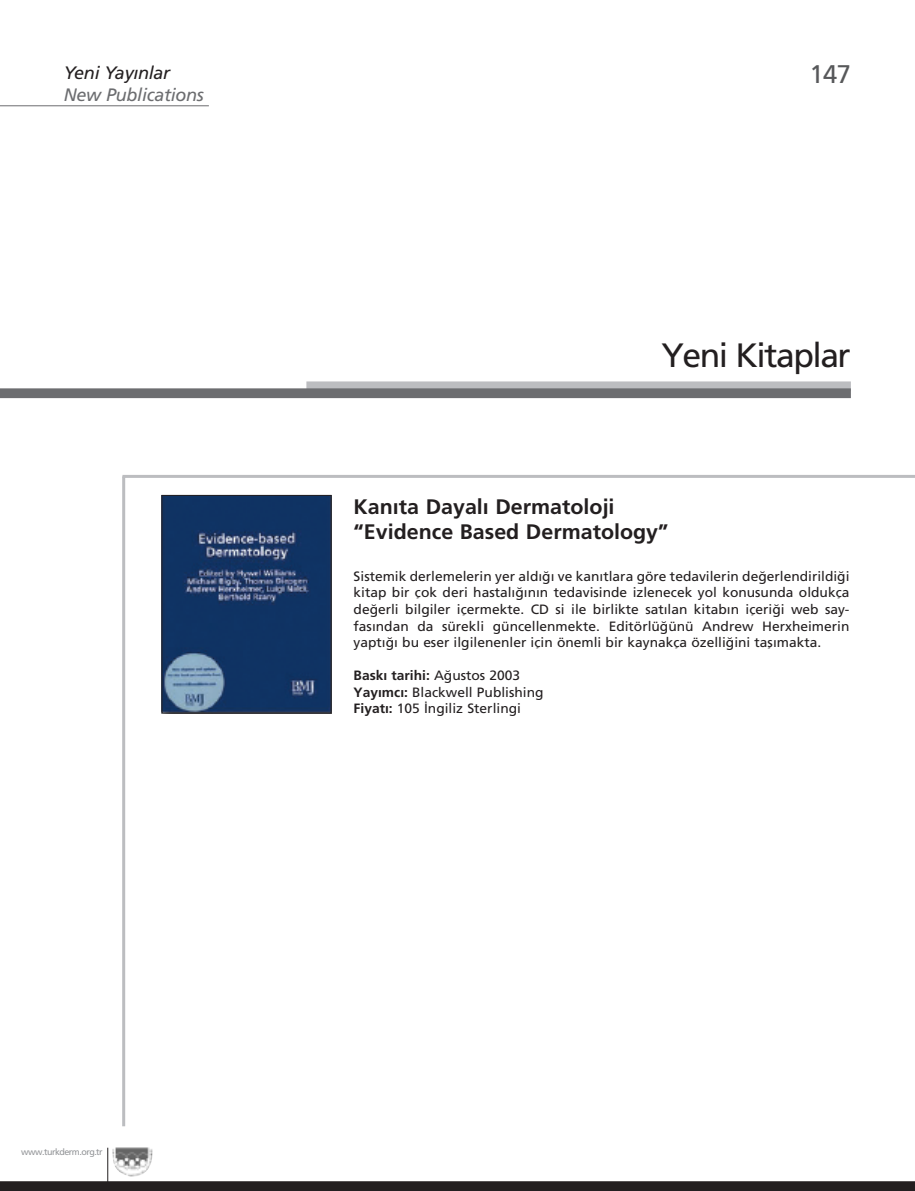
<style>
.page{position:relative;width:915px;height:1191px;background:#fff}
.page>*{position:absolute;margin:0;border:0;box-sizing:border-box;transform-origin:0 0}
.t1{font:33.75px "Frutiger";letter-spacing:-.045em;color:#231f20}
.t2{font:25.5px "Frutiger";color:#57585a}
.t3{font:700 21px/25.5px "Frutiger";color:#231f20}
.t4{font:italic 18px "Frutiger";letter-spacing:-.015em;color:#6c6d70}
.t5{font:italic 18px "Frutiger";letter-spacing:-.015em;color:#231f20}
.t6{font:13.5px/16.5px "Frutiger";color:#231f20;text-align:justify}
.t7{font:9px "Frutiger";letter-spacing:-.055em;color:#939598}
.s1{font-weight:700}
</style>
<div class="page">
<div style="left:306px;top:381px;width:544px;height:10px;background:#bcbdc0"></div>
<div style="left:0;top:388px;width:850px;height:10px;background:#6c6d70"></div>
<hr style="left:122px;top:475px;width:792px;height:3px;background:#bcbdc0">
<hr style="left:122px;top:476px;width:3px;height:650px;background:#bcbdc0">
<img style="left:164px;top:497px;width:165px;height:214px">
<div style="left:162px;top:495px;width:169px;height:218px;border:1px solid #231f20"></div>
<div style="left:0;top:1181px;width:914px;height:10px;background:#231f20"></div>
<hr style="left:0;top:105px;width:209px;height:1px;background:#6c6d70">
<img style="left:112px;top:1147px;width:41px;height:29px">
<hr style="left:107px;top:1147px;width:1px;height:44px;background:#231f20">
<h3 class="t5" style="left:64px;top:65px;width:108px">Yeni Yay›nlar</h3>
<h3 class="t4" style="left:64px;top:88px;width:141px">New Publications</h3>
<h2 class="t2" style="left:809px;top:60px;width:43px">147</h2>
<h1 class="t1" style="left:661px;top:335px;width:191px">Yeni Kitaplar</h1>
<h3 class="t3" style="left:353px;top:495px;width:316px">Kan›ta Dayal› Dermatoloji “Evidence Based Dermatology”</h3>
<p class="t6" style="left:353px;top:568px;width:497px">Sistemik derlemelerin yer ald›¤› ve kan›tlara göre tedavilerin de¤erlendirildi¤i kitap bir çok deri hastal›¤›n›n tedavisinde izlenecek yol konusunda oldukça de¤erli bilgiler içermekte. CD si ile birlikte sat›lan kitab›n içeri¤i web say&shy;fas›ndan da sürekli güncellenmekte. Editörlü¤ünü Andrew Herxheimerin yapt›¤› bu eser ilgilenenler için önemli bir kaynakça özelli¤ini tafl›makta.</p>
<p class="t6" style="left:353px;top:667px;width:191px;text-align:left"><span class="s1">Bask› tarihi:</span> A¤ustos 2003<br><span class="s1">Yay›mc›:</span> Blackwell Publishing<br><span class="s1">Fiyat›:</span> 105 ‹ngiliz Sterlingi</p>
<p class="t7" style="left:21px;top:1146px;width:83px">www.turkderm.org.tr</p>
</div>
